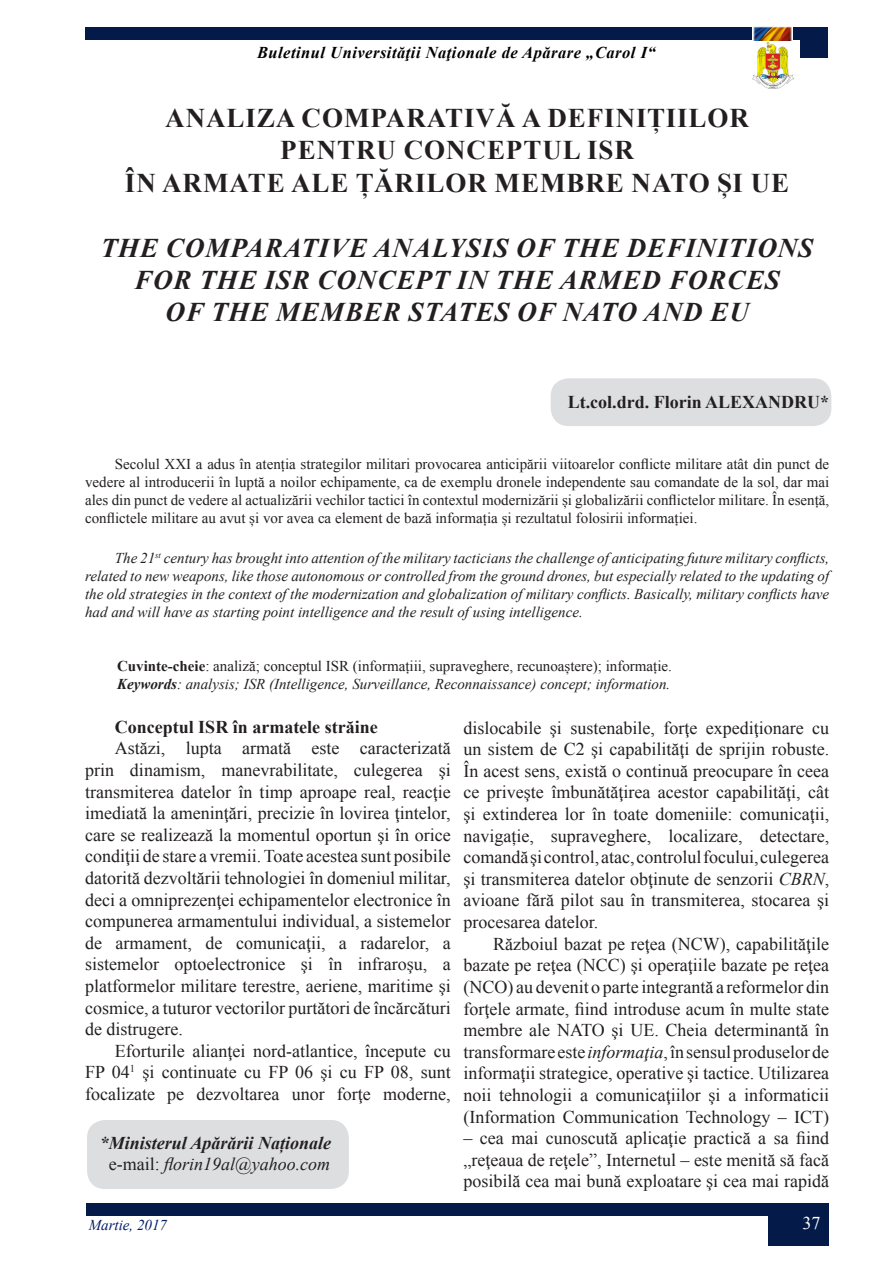
<style>
.page{position:relative;width:893px;height:1263px;background:#fff}
.page>*{position:absolute;margin:0;border:0;box-sizing:border-box;transform-origin:0 0}
.titlu{font:italic 700 27px "Times New Roman";letter-spacing:.035em;color:#231f20}
.titlu-2{font:700 27px "Times New Roman";letter-spacing:.035em;color:#231f20}
.t1{font:18px/21.6px "Times New Roman";color:#231f20;text-align:justify}
.t2{font:700 18px "Times New Roman";color:#231f20}
.t3{font:italic 700 18px "Times New Roman";color:#231f20}
.t4{font:italic 18px "Times New Roman";color:#231f20}
.t5{font:18px "Times New Roman";color:#fff}
.t6{font:italic 700 16.5px "Times New Roman";letter-spacing:.03em;color:#000103}
.t7{font:15px/18px "Times New Roman";color:#231f20;text-align:justify}
.t8{font:italic 15px/18px "Times New Roman";color:#231f20;text-align:justify}
.t9{font:italic 15px "Times New Roman";color:#001d67}
.s1{font-weight:700}
.s2{font-style:normal}
.s3{font-style:italic}
</style>
<div class="page">
<img style="left:753px;top:43px;width:40px;height:45px">
<div style="left:85px;top:27px;width:743px;height:13px;background:#041b49"></div>
<img style="left:752px;top:27px;width:40px;height:13px">
<div style="left:800px;top:36px;width:28px;height:22px;background:#041b49"></div>
<div style="left:87px;top:1203px;width:742px;height:13px;background:#041b49"></div>
<div style="left:768px;top:1216px;width:61px;height:29px;background:#041b49"></div>
<div style="left:551px;top:378px;width:280px;height:48px;background:#dddee0;border-radius:18px"></div>
<div style="left:87px;top:1120px;width:262px;height:69px;background:#dddee0;border-radius:18px"></div>
<p class="t6" style="left:257px;top:41px;width:400px">Buletinul Universităţii Naţionale de Apărare „Carol I“</p>
<p class="titlu-2" style="left:165px;top:98px;width:585px">ANALIZA COMPARATIVĂ A DEFINIȚIILOR</p>
<p class="titlu-2" style="left:280px;top:131px;width:355px">PENTRU CONCEPTUL ISR</p>
<p class="titlu-2" style="left:125px;top:163px;width:666px">ÎN ARMATE ALE ȚĂRILOR MEMBRE NATO ȘI UE</p>
<p class="titlu" style="left:101px;top:229px;width:714px">THE COMPARATIVE ANALYSIS OF THE DEFINITIONS</p>
<p class="titlu" style="left:134px;top:261px;width:647px">FOR THE ISR CONCEPT IN THE ARMED FORCES</p>
<p class="titlu" style="left:165px;top:294px;width:585px">OF THE MEMBER STATES OF NATO AND EU</p>
<p class="t2" style="left:568px;top:389px;width:263px">Lt.col.drd. Florin ALEXANDRU*</p>
<p class="t7" style="left:85px;top:454px;width:746px;text-indent:30px">Secolul XXI a adus în atenția strategilor militari provocarea anticipării viitoarelor conflicte militare atât din punct de vedere al introducerii în luptă a noilor echipamente, ca de exemplu dronele independente sau comandate de la sol, dar mai ales din punct de vedere al actualizării vechilor tactici în contextul modernizării și globalizării conflictelor militare. În esență, conflictele militare au avut și vor avea ca element de bază informația și rezultatul folosirii informației.</p>
<p class="t8" style="left:85px;top:548px;width:746px;text-indent:30px">The 21<sup>st</sup> century has brought into attention of the military tacticians the challenge of anticipating future military conflicts, related to new weapons, like those autonomous or controlled from the ground drones, but especially related to the updating of the old strategies in the context of the modernization and globalization of military conflicts. Basically, military conflicts have had and will have as starting point intelligence and the result of using intelligence.</p>
<p class="t7" style="left:117px;top:656px;width:556px"><span class="s1">Cuvinte-cheie</span>: analiză; conceptul ISR (informațiii, supraveghere, recunoaștere); informație.</p>
<p class="t8" style="left:117px;top:674px;width:555px"><span class="s1">Keywords</span>: analysis; ISR (Intelligence, Surveillance, Reconnaissance) concept; information.</p>
<p class="t2" style="left:115px;top:714px;width:264px">Conceptul ISR în armatele străine</p>
<p class="t1" style="left:85px;top:737px;width:367px;text-indent:30px">Astăzi, lupta armată este caracterizată prin dinamism, manevrabilitate, culegerea şi transmiterea datelor în timp aproape real, reacţie imediată la ameninţări, precizie în lovirea ţintelor, care se realizează la momentul oportun şi în orice condiţii de stare a vremii. Toate acestea sunt posibile datorită dezvoltării tehnologiei în domeniul militar, deci a omniprezenţei echipamentelor electronice în compunerea armamentului individual, a sistemelor de armament, de comunicaţii, a radarelor, a sistemelor optoelectronice şi în infraroşu, a platformelor militare terestre, aeriene, maritime şi cosmice, a tuturor vectorilor purtători de încărcături de distrugere.</p>
<p class="t1" style="left:85px;top:1039px;width:367px;text-indent:30px">Eforturile alianţei nord-atlantice, începute cu FP 04<sup>1</sup> şi continuate cu FP 06 şi cu FP 08, sunt focalizate pe dezvoltarea unor forţe moderne,</p>
<p class="t3" style="left:100px;top:1130px;width:233px">*Ministerul Apărării Naționale</p>
<p class="t4" style="left:109px;top:1152px;width:223px"><span class="s2">e-mail:</span> florin19al@yahoo.com</p>
<p class="t1" style="left:463px;top:716px;width:367px">dislocabile şi sustenabile, forţe expediţionare cu un sistem de C2 şi capabilităţi de sprijin robuste.<br>În acest sens, există o continuă preocupare în ceea ce priveşte îmbunătăţirea acestor capabilităţi, cât şi extinderea lor în toate domeniile: comunicaţii, navigație, supraveghere, localizare, detectare, comandă şi control, atac, controlul focului, culegerea şi transmiterea datelor obţinute de senzorii <span class="s3">CBRN</span>, avioane fără pilot sau în transmiterea, stocarea şi procesarea datelor.</p>
<p class="t1" style="left:463px;top:932px;width:367px;text-indent:30px">Războiul bazat pe reţea (NCW), capabilităţile bazate pe reţea (NCC) şi operaţiile bazate pe reţea (NCO) au devenit o parte integrantă a reformelor din forţele armate, fiind introduse acum în multe state membre ale NATO şi UE. Cheia determinantă în transformare este <span class="s3">informaţia</span>, în sensul produselor de informaţii strategice, operative şi tactice. Utilizarea noii tehnologii a comunicaţiilor şi a informaticii (Information Communication Technology – ICT)</p>
<p class="t1" style="left:463px;top:1127px;width:367px">– cea mai cunoscută aplicaţie practică a sa fiind „reţeaua de reţele”, Internetul – este menită să facă posibilă cea mai bună exploatare şi cea mai rapidă</p>
<p class="t9" style="left:89px;top:1215px;width:80px">Martie, 2017</p>
<p class="t5" style="left:802px;top:1210px;width:19px">37</p>
</div>
